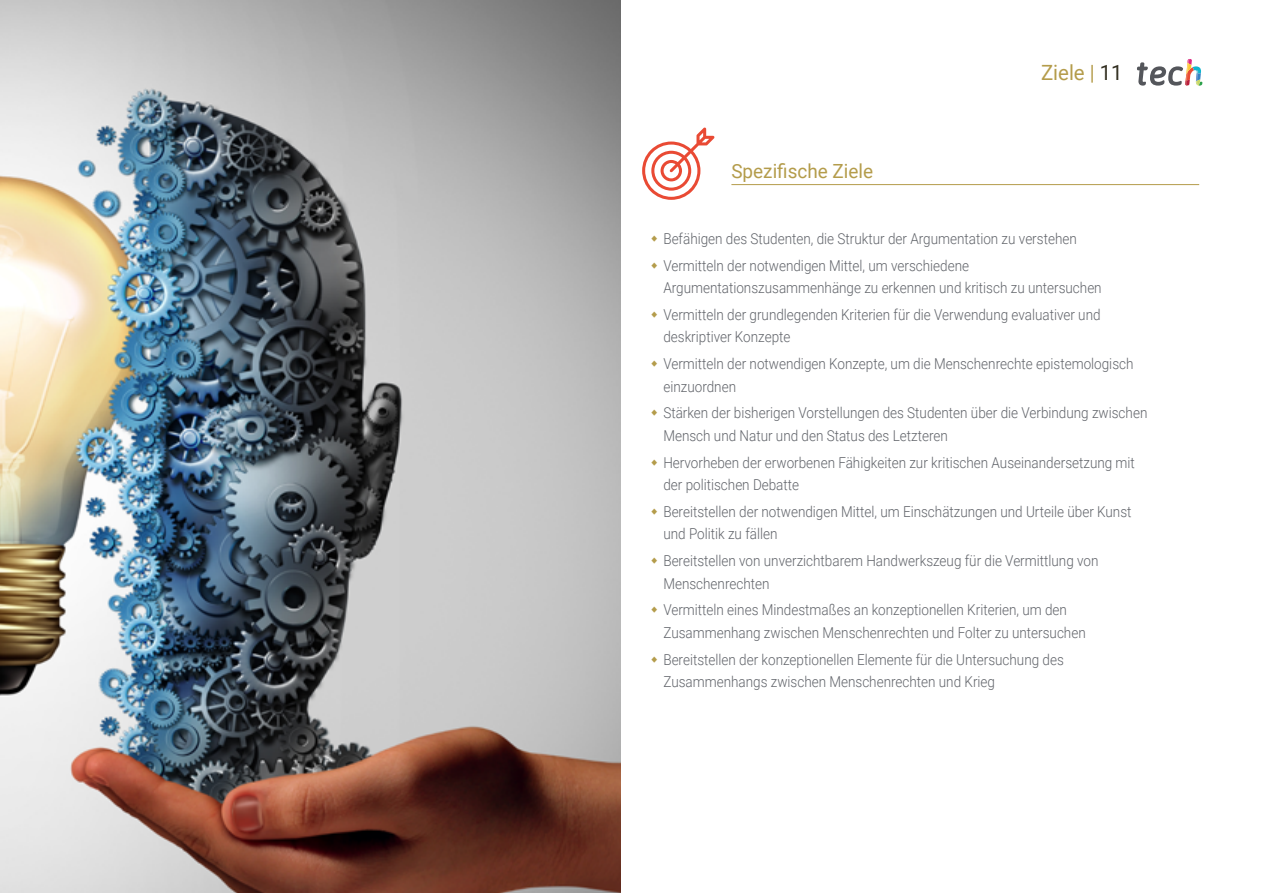
<style>
.page{position:relative;width:1263px;height:893px;background:#fff}
.page>*{position:absolute;margin:0;border:0;box-sizing:border-box;transform-origin:0 0}
.t1{font:21px "Roboto";color:#b49c4b}
.t2{font:19.5px "Roboto";color:#b49c4b}
.t3{font:300 15px/26.7px "Roboto";color:#61646a;scale:.9 1}
.s1{color:#312e20}
</style>
<div class="page">
<img style="left:0;top:0;width:621px;height:893px">
<hr style="left:731px;top:184px;width:468px;height:1px;background:#b49c4b">
<svg style="left:642px;top:127px;width:72px;height:73px"></svg>
<svg style="left:1137px;top:59px;width:65px;height:27px"></svg>
<h2 class="t2" style="left:731px;top:158px;width:143px">Spezifische Ziele</h2>
<h1 class="t1" style="left:1041px;top:57px;width:83px">Ziele | <span class="s1">11</span></h1>
<p class="t3" style="left:663px;top:225px;width:461px">Befähigen des Studenten, die Struktur der Argumentation zu verstehen<br>Vermitteln der notwendigen Mittel, um verschiedene</p>
<p class="t3" style="left:663px;top:274px;width:488px">Argumentationszusammenhänge zu erkennen und kritisch zu untersuchen<br>Vermitteln der grundlegenden Kriterien für die Verwendung evaluativer und</p>
<p class="t3" style="left:663px;top:323px;width:524px">deskriptiver Konzepte<br>Vermitteln der notwendigen Konzepte, um die Menschenrechte epistemologisch</p>
<p class="t3" style="left:663px;top:372px;width:539px">einzuordnen<br>Stärken der bisherigen Vorstellungen des Studenten über die Verbindung zwischen</p>
<p class="t3" style="left:663px;top:422px;width:525px">Mensch und Natur und den Status des Letzteren<br>Hervorheben der erworbenen Fähigkeiten zur kritischen Auseinandersetzung mit</p>
<p class="t3" style="left:663px;top:471px;width:522px">der politischen Debatte<br>Bereitstellen der notwendigen Mittel, um Einschätzungen und Urteile über Kunst</p>
<p class="t3" style="left:663px;top:520px;width:485px">und Politik zu fällen<br>Bereitstellen von unverzichtbarem Handwerkszeug für die Vermittlung von</p>
<p class="t3" style="left:663px;top:569px;width:450px">Menschenrechten<br>Vermitteln eines Mindestmaßes an konzeptionellen Kriterien, um den</p>
<p class="t3" style="left:663px;top:619px;width:471px">Zusammenhang zwischen Menschenrechten und Folter zu untersuchen<br>Bereitstellen der konzeptionellen Elemente für die Untersuchung des</p>
<p class="t3" style="left:663px;top:668px;width:370px">Zusammenhangs zwischen Menschenrechten und Krieg</p>
</div>
